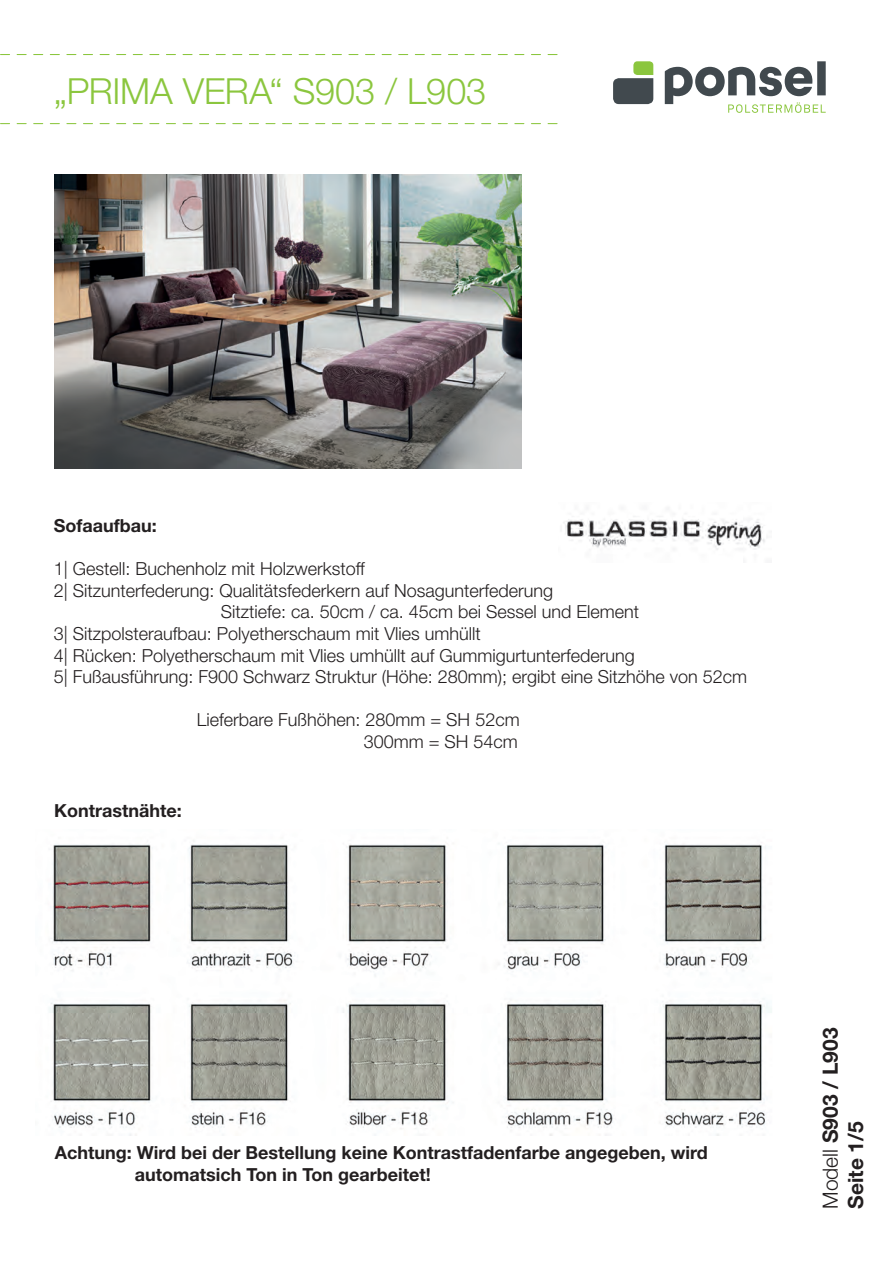
<style>
.page{position:relative;width:893px;height:1263px;background:#fff}
.page>*{position:absolute;margin:0;border:0;box-sizing:border-box;transform-origin:0 0}
.t1{font:300 36px "Helvetica Neue LT Std";letter-spacing:-.005em;color:#8bc63e}
.t2{font:700 21px/25.2px "Helvetica Neue LT Std";color:#231f20}
.t3{font:300 18px/21.6px "Helvetica Neue LT Std";color:#231f20;text-align:right}
.t4{font:700 18px/21.6px "Helvetica Neue LT Std";color:#231f20}
.s1{font-weight:300}
</style>
<div class="page">
<svg style="left:665px;top:61px;width:161px;height:52px"></svg>
<svg style="left:613px;top:61px;width:40px;height:43px"></svg>
<svg style="left:1px;top:123px;width:556px;height:1px"></svg>
<svg style="left:1px;top:54px;width:556px;height:1px"></svg>
<img style="left:54px;top:175px;width:468px;height:293px">
<img style="left:563px;top:508px;width:202px;height:42px">
<img style="left:49px;top:844px;width:723px;height:292px">
<h1 class="t1" style="left:54px;top:70px;width:434px">„PRIMA VERA“ S903 / L903</h1>
<p class="t4" style="left:54px;top:514px;width:105px">Sofaaufbau:</p>
<p class="t3" style="left:54px;top:558px;width:313px">1| Gestell: Buchenholz mit Holzwerkstoff</p>
<p class="t3" style="left:54px;top:579px;width:501px">2| Sitzunterfederung: Qualitätsfederkern auf Nosagunterfederung</p>
<p class="t3" style="left:221px;top:601px;width:420px">Sitztiefe: ca. 50cm / ca. 45cm bei Sessel und Element</p>
<p class="t3" style="left:54px;top:622px;width:429px">3| Sitzpolsteraufbau: Polyetherschaum mit Vlies umhüllt</p>
<p class="t3" style="left:54px;top:644px;width:583px">4| Rücken: Polyetherschaum mit Vlies umhüllt auf Gummigurtunterfederung</p>
<p class="t3" style="left:54px;top:666px;width:695px">5| Fußausführung: F900 Schwarz Struktur (Höhe: 280mm); ergibt eine Sitzhöhe von 52cm</p>
<p class="t3" style="left:197px;top:709px;width:324px">Lieferbare Fußhöhen: 280mm = SH 52cm<br>300mm = SH 54cm</p>
<p class="t4" style="left:54px;top:799px;width:129px">Kontrastnähte:</p>
<p class="t4" style="left:135px;top:1141px;width:574px;text-indent:-80px">Achtung: Wird bei der Bestellung keine Kontrastfadenfarbe angegeben, wird automatsich Ton in Ton gearbeitet!</p>
<p class="t2" style="left:817px;top:1209px;width:183px;rotate:-90deg"><span class="s1">Modell</span> S903 / L903<br>Seite 1/5</p>
</div>
